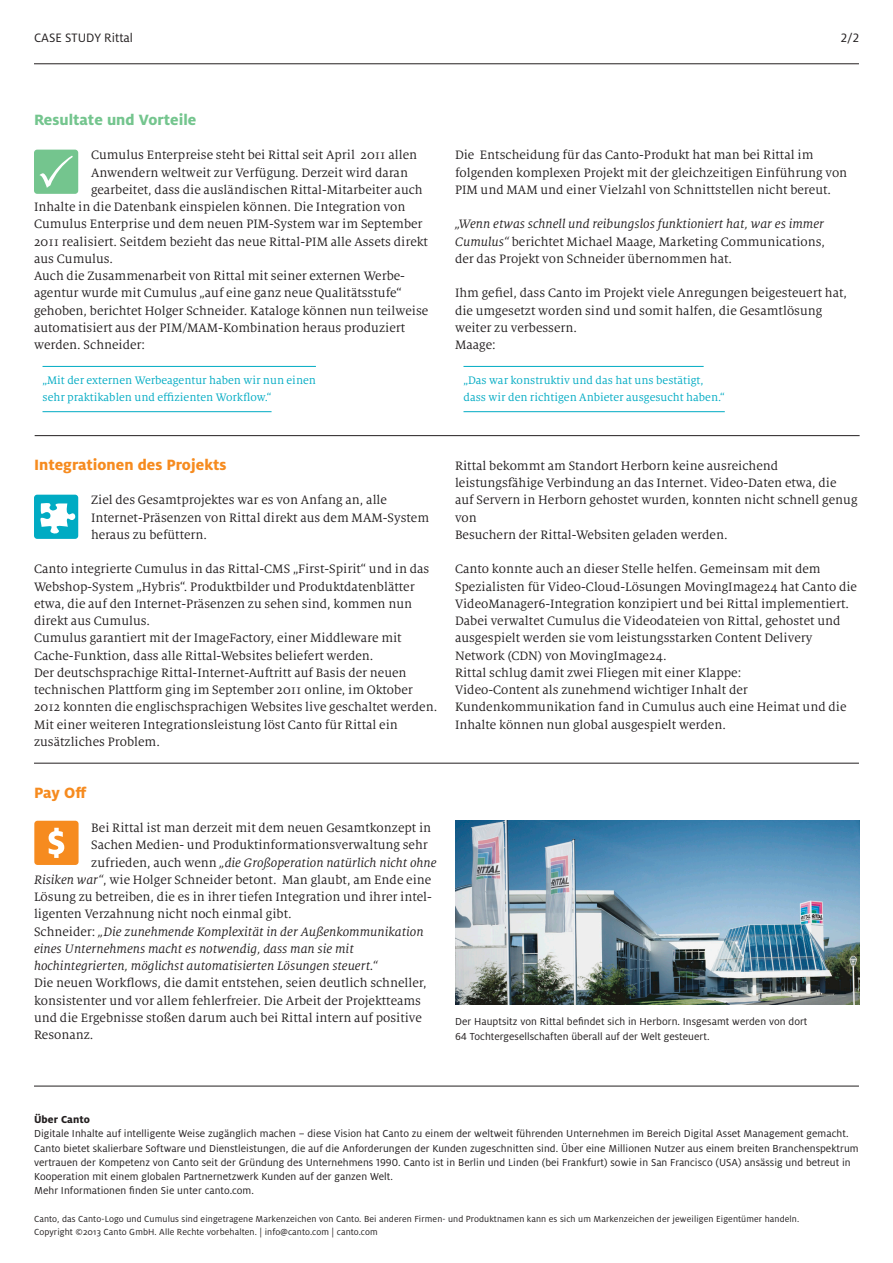
<style>
.page{position:relative;width:893px;height:1263px;background:#fff}
.page>*{position:absolute;margin:0;border:0;box-sizing:border-box;transform-origin:0 0}
._2__Subheadline_11_1{font:800 16.5px "Milo Pro";color:#f68b1f}
._2__Subheadline_11_1-2{font:800 16.5px "Milo Pro";color:#74c58e}
._3__Copy_9_11_5{font:13.5px/17.2px "Milo Serif Pro";color:#231f20}
._3__Copy_9_11_5-2{font:italic 13.5px/17.2px "Milo Serif Pro";color:#231f20}
.X__Running_Head__Pag{font:13.5px "Milo Pro";color:#231f20}
._3__CopyAuszeichnung{font:12px/17.2px "Milo Serif Pro";color:#00abc3}
._6__Margin___Copy_7{font:11.25px/14.2px "Milo Pro";letter-spacing:.005em;color:#231f20}
.t1{font:800 11.25px "Milo Pro";letter-spacing:.005em;color:#231f20}
.t2{font:9.75px/12.8px "Milo Pro";letter-spacing:.01em;color:#231f20}
.s1{font-style:italic}
.s2{font-style:normal}
</style>
<div class="page">
<div style="left:34px;top:150px;width:44px;height:44px;background:#74c58e;border-radius:3px"></div>
<svg style="left:39px;top:156px;width:34px;height:32px"></svg>
<div style="left:34px;top:495px;width:44px;height:44px;background:#00abc3;border-radius:3px"></div>
<svg style="left:40px;top:503px;width:36px;height:31px"></svg>
<img style="left:455px;top:821px;width:405px;height:184px">
<div style="left:34px;top:821px;width:45px;height:44px;background:#f68b1f;border-radius:3px"></div>
<svg style="left:49px;top:828px;width:15px;height:30px"></svg>
<hr style="left:34px;top:64px;width:825px;height:1px;background:#231f20">
<hr style="left:34px;top:1086px;width:825px;height:1px;background:#231f20">
<hr style="left:43px;top:366px;width:273px;height:1px;background:#00abc3">
<hr style="left:43px;top:411px;width:229px;height:1px;background:#00abc3">
<hr style="left:463px;top:366px;width:241px;height:1px;background:#00abc3">
<hr style="left:463px;top:411px;width:262px;height:1px;background:#00abc3">
<hr style="left:35px;top:435px;width:825px;height:1px;background:#231f20">
<hr style="left:34px;top:763px;width:825px;height:1px;background:#231f20">
<p class="X__Running_Head__Pag" style="left:34px;top:31px;width:100px">CASE STUDY Rittal</p>
<p class="X__Running_Head__Pag" style="left:841px;top:31px;width:20px">2/2</p>
<p class="_2__Subheadline_11_1-2" style="left:34px;top:110px;width:164px">Resultate und Vorteile</p>
<p class="_3__Copy_9_11_5" style="left:91px;top:146px;width:328px">Cumulus Enterpreise steht bei Rittal seit April 2011 allen</p>
<p class="_3__Copy_9_11_5" style="left:91px;top:164px;width:318px">Anwendern weltweit zur Verfügung. Derzeit wird daran</p>
<p class="_3__Copy_9_11_5" style="left:91px;top:181px;width:333px">gearbeitet, dass die ausländischen Rittal-Mitarbeiter auch</p>
<p class="_3__Copy_9_11_5" style="left:34px;top:198px;width:373px">Inhalte in die Datenbank einspielen können. Die Integration von</p>
<p class="_3__Copy_9_11_5" style="left:34px;top:215px;width:390px">Cumulus Enterprise und dem neuen PIM-System war im September</p>
<p class="_3__Copy_9_11_5" style="left:34px;top:233px;width:395px">2011 realisiert. Seitdem bezieht das neue Rittal-PIM alle Assets direkt</p>
<p class="_3__Copy_9_11_5" style="left:34px;top:250px;width:81px">aus Cumulus.</p>
<p class="_3__Copy_9_11_5" style="left:34px;top:267px;width:396px">Auch die Zusammenarbeit von Rittal mit seiner externen Werbe&shy;agentur wurde mit Cumulus „auf eine ganz neue Qualitätsstufe“ gehoben, berichtet Holger Schneider. Kataloge können nun teilweise automatisiert aus der PIM/MAM-Kombination heraus produziert werden. Schneider:</p>
<p class="_3__CopyAuszeichnung" style="left:43px;top:371px;width:275px">„Mit der externen Werbeagentur haben wir nun einen sehr praktikablen und effizienten Workflow.“</p>
<p class="_3__Copy_9_11_5" style="left:455px;top:146px;width:394px">Die Entscheidung für das Canto-Produkt hat man bei Rittal im folgenden komplexen Projekt mit der gleichzeitigen Einführung von<br>PIM und MAM und einer Vielzahl von Schnittstellen nicht bereut.</p>
<p class="_3__Copy_9_11_5" style="left:455px;top:215px;width:372px;text-align:justify"><span class="s1">„Wenn etwas schnell und reibungslos funktioniert hat, war es immer Cumulus“</span> berichtet Michael Maage, Marketing Communications, der das Projekt von Schneider übernommen hat.</p>
<p class="_3__Copy_9_11_5" style="left:455px;top:284px;width:394px">Ihm gefiel, dass Canto im Projekt viele Anregungen beigesteuert hat, die umgesetzt worden sind und somit halfen, die Gesamtlösung weiter zu verbessern.</p>
<p class="_3__Copy_9_11_5" style="left:455px;top:336px;width:42px">Maage:</p>
<p class="_3__CopyAuszeichnung" style="left:463px;top:371px;width:263px">„Das war konstruktiv und das hat uns bestätigt, dass wir den richtigen Anbieter ausgesucht haben.“</p>
<p class="_2__Subheadline_11_1" style="left:34px;top:455px;width:194px">Integrationen des Projekts</p>
<p class="_3__Copy_9_11_5" style="left:91px;top:491px;width:340px">Ziel des Gesamtprojektes war es von Anfang an, alle<br>Internet-Präsenzen von Rittal direkt aus dem MAM-System heraus zu befüttern.</p>
<p class="_3__Copy_9_11_5" style="left:34px;top:560px;width:397px">Canto integrierte Cumulus in das Rittal-CMS „First-Spirit“ und in das Webshop-System „Hybris“. Produktbilder und Produktdatenblätter etwa, die auf den Internet-Präsenzen zu sehen sind, kommen nun direkt aus Cumulus.</p>
<p class="_3__Copy_9_11_5" style="left:34px;top:629px;width:369px">Cumulus garantiert mit der ImageFactory, einer Middleware mit<br>Cache-Funktion, dass alle Rittal-Websites beliefert werden.</p>
<p class="_3__Copy_9_11_5" style="left:34px;top:664px;width:405px">Der deutschsprachige Rittal-Internet-Auftritt auf Basis der neuen technischen Plattform ging im September 2011 online, im Oktober<br>2012 konnten die englischsprachigen Websites live geschaltet werden.</p>
<p class="_3__Copy_9_11_5" style="left:34px;top:716px;width:365px">Mit einer weiteren Integrationsleistung löst Canto für Rittal ein</p>
<p class="_3__Copy_9_11_5" style="left:34px;top:733px;width:127px">zusätzliches Problem.</p>
<p class="_2__Subheadline_11_1" style="left:34px;top:783px;width:54px">Pay Off</p>
<p class="_3__Copy_9_11_5" style="left:455px;top:457px;width:404px">Rittal bekommt am Standort Herborn keine ausreichend leistungsfähige Verbindung an das Internet. Video-Daten etwa, die auf Servern in Herborn gehostet wurden, konnten nicht schnell genug von<br>Besuchern der Rittal-Websiten geladen werden.</p>
<p class="_3__Copy_9_11_5" style="left:455px;top:560px;width:404px">Canto konnte auch an dieser Stelle helfen. Gemeinsam mit dem<br>Spezialisten für Video-Cloud-Lösungen MovingImage24 hat Canto die<br>VideoManager6-Integration konzipiert und bei Rittal implementiert.</p>
<p class="_3__Copy_9_11_5" style="left:455px;top:612px;width:387px">Dabei verwaltet Cumulus die Videodateien von Rittal, gehostet und ausgespielt werden sie vom leistungsstarken Content Delivery<br>Network (CDN) von MovingImage24.</p>
<p class="_3__Copy_9_11_5" style="left:455px;top:664px;width:288px">Rittal schlug damit zwei Fliegen mit einer Klappe:</p>
<p class="_3__Copy_9_11_5" style="left:455px;top:681px;width:393px">Video-Content als zunehmend wichtiger Inhalt der<br>Kundenkommunikation fand in Cumulus auch eine Heimat und die<br>Inhalte können nun global ausgespielt werden.</p>
<p class="_3__Copy_9_11_5" style="left:91px;top:819px;width:341px">Bei Rittal ist man derzeit mit dem neuen Gesamtkonzept in</p>
<p class="_3__Copy_9_11_5" style="left:91px;top:836px;width:338px">Sachen Medien- und Produktinformationsverwaltung sehr</p>
<p class="_3__Copy_9_11_5-2" style="left:91px;top:854px;width:347px"><span class="s2">zufrieden, auch wenn</span> „die Großoperation natürlich nicht ohne</p>
<p class="_3__Copy_9_11_5" style="left:34px;top:871px;width:399px"><span class="s1">Risiken war“</span>, wie Holger Schneider betont. Man glaubt, am Ende eine</p>
<p class="_3__Copy_9_11_5" style="left:34px;top:888px;width:399px">Lösung zu betreiben, die es in ihrer tiefen Integration und ihrer intel-</p>
<p class="_3__Copy_9_11_5" style="left:34px;top:905px;width:259px">ligenten Verzahnung nicht noch einmal gibt.</p>
<p class="_3__Copy_9_11_5-2" style="left:34px;top:923px;width:391px"><span class="s2">Schneider:</span> „Die zunehmende Komplexität in der Außenkommunikation eines Unternehmens macht es notwendig, dass man sie mit hochintegrierten, möglichst automatisierten Lösungen steuert.“</p>
<p class="_3__Copy_9_11_5" style="left:34px;top:974px;width:394px">Die neuen Workflows, die damit entstehen, seien deutlich schneller, konsistenter und vor allem fehlerfreier. Die Arbeit der Projektteams</p>
<p class="_3__Copy_9_11_5" style="left:34px;top:1009px;width:389px">und die Ergebnisse stoßen darum auch bei Rittal intern auf positive<br>Resonanz.</p>
<p class="_6__Margin___Copy_7" style="left:455px;top:1015px;width:354px">Der Hauptsitz von Rittal befindet sich in Herborn. Insgesamt werden von dort<br>64 Tochtergesellschaften überall auf der Welt gesteuert.</p>
<p class="t1" style="left:34px;top:1113px;width:57px">Über Canto</p>
<p class="_6__Margin___Copy_7" style="left:34px;top:1127px;width:826px">Digitale Inhalte auf intelligente Weise zugänglich machen – diese Vision hat Canto zu einem der weltweit führenden Unternehmen im Bereich Digital Asset Management gemacht.<br>Canto bietet skalierbare Software und Dienstleistungen, die auf die Anforderungen der Kunden zugeschnitten sind. Über eine Millionen Nutzer aus einem breiten Branchenspektrum vertrauen der Kompetenz von Canto seit der Gründung des Unternehmens 1990. Canto ist in Berlin und Linden (bei Frankfurt) sowie in San Francisco (USA) ansässig und betreut in Kooperation mit einem globalen Partnernetzwerk Kunden auf der ganzen Welt.<br>Mehr Informationen finden Sie unter canto.com.</p>
<p class="t2" style="left:34px;top:1212px;width:767px">Canto, das Canto-Logo und Cumulus sind eingetragene Markenzeichen von Canto. Bei anderen Firmen- und Produktnamen kann es sich um Markenzeichen der jeweiligen Eigentümer handeln.<br>Copyright ©2013 Canto GmbH. Alle Rechte vorbehalten. | info@canto.com | canto.com</p>
</div>
